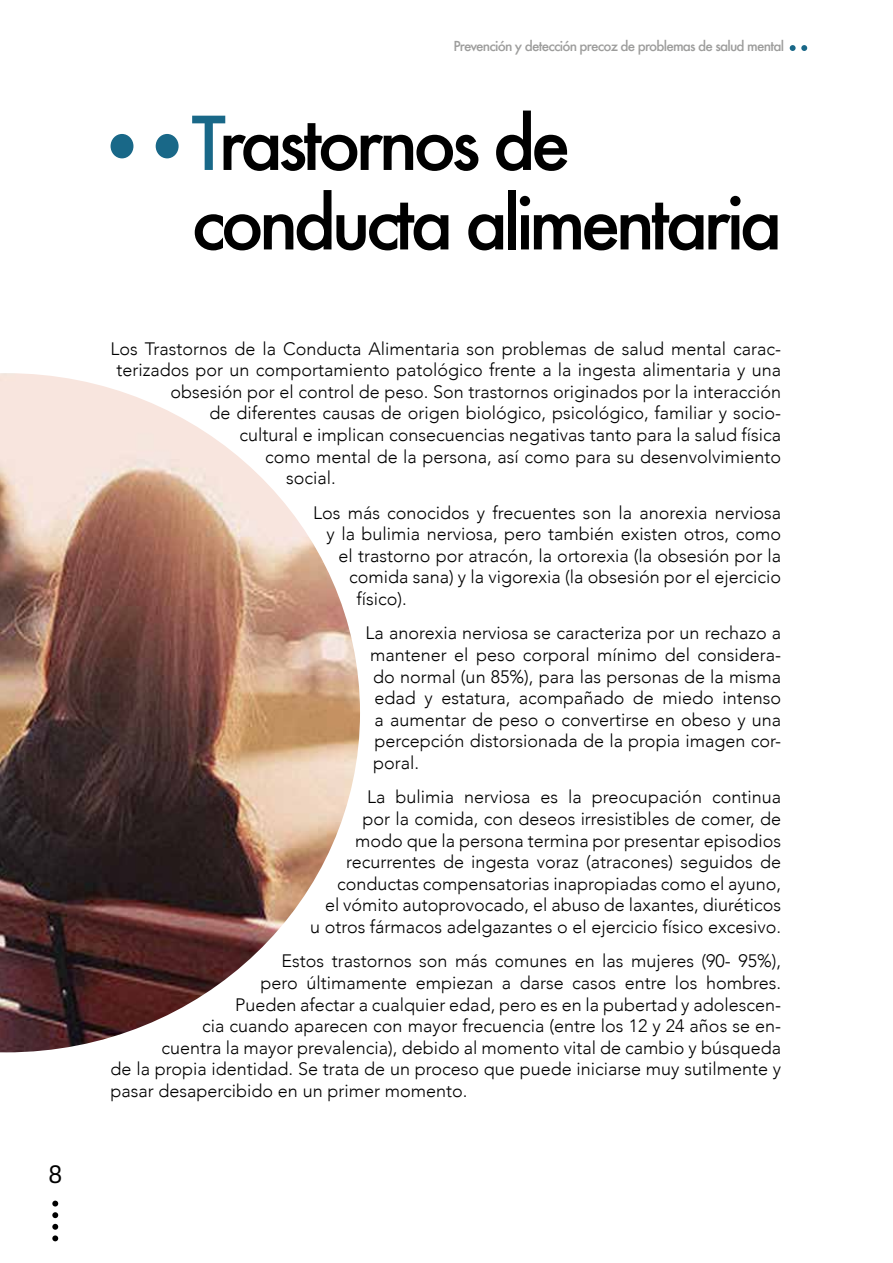
<style>
.page{position:relative;width:893px;height:1263px;background:#fff}
.page>*{position:absolute;margin:0;border:0;box-sizing:border-box;transform-origin:0 0}
.t1{font:500 72px/79.5px "Futura";letter-spacing:-.07em;color:#000}
.t2{font:27px "Kohinoor Devanagari";color:#000}
.t3{font:300 18px/21.6px "Avenir";color:#000;text-align:justify}
.t4{font:500 13.5px "Futura";letter-spacing:-.06em;color:#9d9d9c}
.s1{color:#196888}
</style>
<div class="page">
<svg style="left:52px;top:1200px;width:6px;height:6px"></svg>
<svg style="left:52px;top:1212px;width:6px;height:6px"></svg>
<svg style="left:52px;top:1224px;width:6px;height:17px"></svg>
<svg style="left:790px;top:45px;width:17px;height:6px"></svg>
<img style="left:0;top:373px;width:360px;height:680px">
<div style="left:156px;top:134px;width:23px;height:24px;background:#196888;border-radius:50%"></div>
<div style="left:111px;top:134px;width:22px;height:24px;background:#196888;border-radius:50%"></div>
<h2 class="t2" style="left:48px;top:1157px;width:16px">8</h2>
<p class="t4" style="left:453px;top:37px;width:332px">Prevención y detección precoz de problemas de salud mental</p>
<h1 class="t1" style="left:191px;top:103px;width:593px"><span class="s1">T</span>rastornos de conducta alimentaria</h1>
<p class="t3" style="left:111px;top:338px;width:672px">Los Trastornos de la Conducta Alimentaria son problemas de salud mental carac-</p>
<p class="t3" style="left:117px;top:359px;width:666px">terizados por un comportamiento patológico frente a la ingesta alimentaria y una</p>
<p class="t3" style="left:171px;top:381px;width:612px">obsesión por el control de peso. Son trastornos originados por la interacción</p>
<p class="t3" style="left:210px;top:402px;width:573px">de diferentes causas de origen biológico, psicológico, familiar y socio-</p>
<p class="t3" style="left:240px;top:424px;width:543px">cultural e implican consecuencias negativas tanto para la salud física</p>
<p class="t3" style="left:265px;top:446px;width:517px">como mental de la persona, así como para su desenvolvimiento</p>
<p class="t3" style="left:286px;top:467px;width:51px">social.</p>
<p class="t3" style="left:313px;top:502px;width:469px">Los más conocidos y frecuentes son la anorexia nerviosa</p>
<p class="t3" style="left:327px;top:523px;width:456px">y la bulimia nerviosa, pero también existen otros, como</p>
<p class="t3" style="left:339px;top:545px;width:444px">el trastorno por atracón, la ortorexia (la obsesión por la</p>
<p class="t3" style="left:349px;top:566px;width:434px">comida sana) y la vigorexia (la obsesión por el ejercicio</p>
<p class="t3" style="left:357px;top:588px;width:52px">físico).</p>
<p class="t3" style="left:366px;top:622px;width:417px">La anorexia nerviosa se caracteriza por un rechazo a mantener el peso corporal mínimo del considera&shy;do normal (un 85%), para las personas de la misma edad y estatura, acompañado de miedo intenso a aumentar de peso o convertirse en obeso y una percepción distorsionada de la propia imagen cor&shy;poral.</p>
<p class="t3" style="left:310px;top:786px;width:473px;text-align:right">La bulimia nerviosa es la preocupación continua<br>por la comida, con deseos irresistibles de comer, de<br>modo que la persona termina por presentar episodios recurrentes de ingesta voraz (atracones) seguidos de conductas compensatorias inapropiadas como el ayuno,<br>el vómito autoprovocado, el abuso de laxantes, diuréticos<br>u otros fármacos adelgazantes o el ejercicio físico excesivo.</p>
<p class="t3" style="left:282px;top:950px;width:501px">Estos trastornos son más comunes en las mujeres (90- 95%),</p>
<p class="t3" style="left:261px;top:972px;width:522px">pero últimamente empiezan a darse casos entre los hombres.</p>
<p class="t3" style="left:235px;top:993px;width:547px">Pueden afectar a cualquier edad, pero es en la pubertad y adolescen-</p>
<p class="t3" style="left:202px;top:1015px;width:581px">cia cuando aparecen con mayor frecuencia (entre los 12 y 24 años se en-</p>
<p class="t3" style="left:162px;top:1037px;width:621px">cuentra la mayor prevalencia), debido al momento vital de cambio y búsqueda</p>
<p class="t3" style="left:111px;top:1058px;width:672px">de la propia identidad. Se trata de un proceso que puede iniciarse muy sutilmente y</p>
<p class="t3" style="left:111px;top:1080px;width:358px">pasar desapercibido en un primer momento.</p>
</div>
